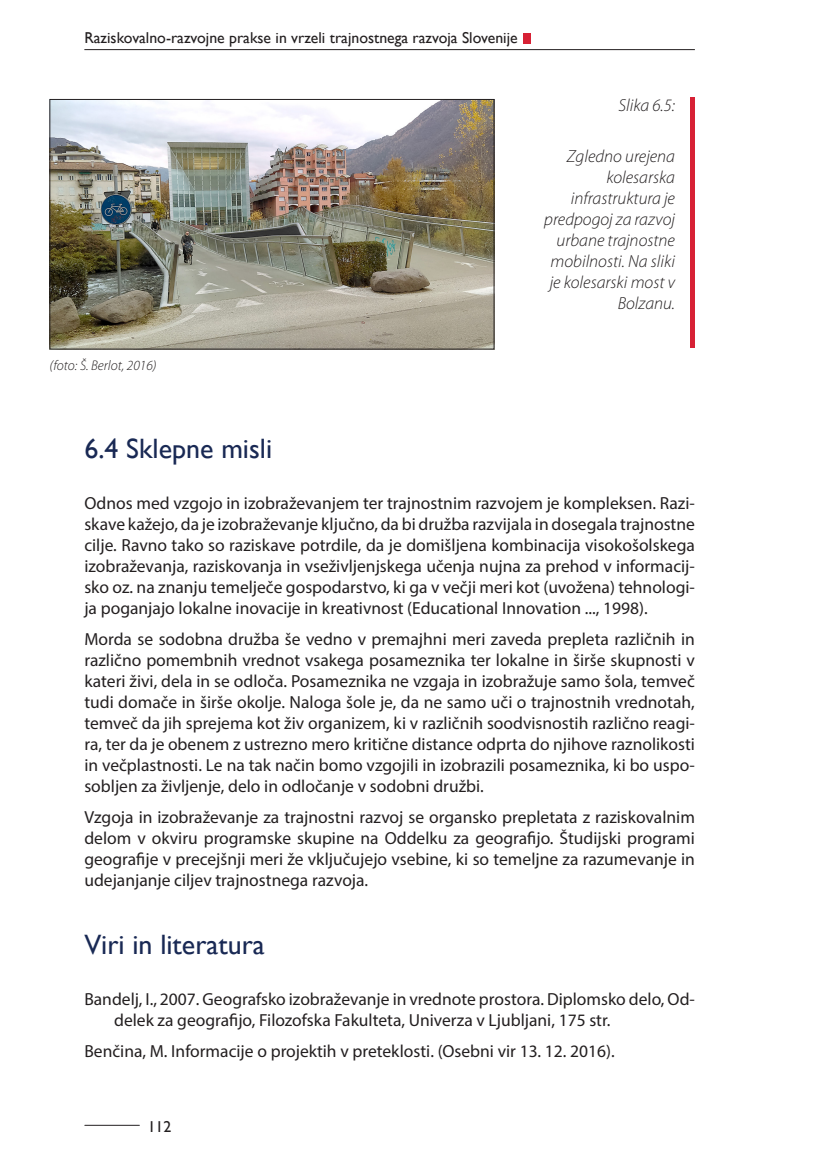
<style>
.page{position:relative;width:819px;height:1166px;background:#fff}
.page>*{position:absolute;margin:0;border:0;box-sizing:border-box;transform-origin:0 0}
.Naslov_2{font:28px "Gill Sans";color:#192954}
.t1{font:17.5px/21px "Myriad Pro";color:#231f20;text-align:justify}
.preglednica_slika_NA{font:italic 300 17.5px/21px "Myriad Pro";color:#231f20;text-align:right}
.t2{font:15.75px "Gill Sans";color:#231f20}
.preglednica_italic{font:italic 300 14px "Myriad Pro";color:#231f20}
</style>
<div class="page">
<hr style="left:84px;top:49px;width:610px;height:1px;background:#231f20">
<div style="left:523px;top:33px;width:7px;height:11px;background:#d72135"></div>
<hr style="left:85px;top:1125px;width:54px;height:1px;background:#231f20">
<hr style="left:690px;top:98px;width:4px;height:250px;background:#d72135">
<img style="left:52px;top:101px;width:440px;height:246px">
<div style="left:50px;top:99px;width:444px;height:250px;border:1px solid #231f20"></div>
<p class="t2" style="left:84px;top:28px;width:435px">Raziskovalno-razvojne prakse in vrzeli trajnostnega razvoja Slovenije</p>
<p class="preglednica_italic" style="left:50px;top:356px;width:108px">(foto: Š. Berlot, 2016)</p>
<p class="preglednica_slika_NA" style="left:618px;top:94px;width:58px">Slika 6.5:</p>
<p class="preglednica_slika_NA" style="left:544px;top:145px;width:132px">Zgledno urejena kolesarska infrastruktura je predpogoj za razvoj urbane trajnostne mobilnosti. Na sliki je kolesarski most v<br>Bolzanu.</p>
<p class="Naslov_2" style="left:84px;top:433px;width:189px">6.4 Sklepne misli</p>
<p class="t1" style="left:84px;top:492px;width:612px">Odnos med vzgojo in izobraževanjem ter trajnostnim razvojem je kompleksen. Razi&shy;skave kažejo, da je izobraževanje ključno, da bi družba razvijala in dosegala trajnostne cilje. Ravno tako so raziskave potrdile, da je domišljena kombinacija visokošolskega izobraževanja, raziskovanja in vseživljenjskega učenja nujna za prehod v informacij&shy;sko oz. na znanju temelječe gospodarstvo, ki ga v večji meri kot (uvožena) tehnologi&shy;ja poganjajo lokalne inovacije in kreativnost (Educational Innovation ..., 1998).</p>
<p class="t1" style="left:84px;top:628px;width:612px">Morda se sodobna družba še vedno v premajhni meri zaveda prepleta različnih in različno pomembnih vrednot vsakega posameznika ter lokalne in širše skupnosti v kateri živi, dela in se odloča. Posameznika ne vzgaja in izobražuje samo šola, temveč tudi domače in širše okolje. Naloga šole je, da ne samo uči o trajnostnih vrednotah, temveč da jih sprejema kot živ organizem, ki v različnih soodvisnostih različno reagi&shy;ra, ter da je obenem z ustrezno mero kritične distance odprta do njihove raznolikosti in večplastnosti. Le na tak način bomo vzgojili in izobrazili posameznika, ki bo uspo&shy;sobljen za življenje, delo in odločanje v sodobni družbi.</p>
<p class="t1" style="left:84px;top:806px;width:612px">Vzgoja in izobraževanje za trajnostni razvoj se organsko prepletata z raziskovalnim delom v okviru programske skupine na Oddelku za geografijo. Študijski programi geografije v precejšnji meri že vključujejo vsebine, ki so temeljne za razumevanje in udejanjanje ciljev trajnostnega razvoja.</p>
<p class="Naslov_2" style="left:84px;top:928px;width:182px">Viri in literatura</p>
<p class="t1" style="left:114px;top:988px;width:582px;text-indent:-30px">Bandelj, I., 2007. Geografsko izobraževanje in vrednote prostora. Diplomsko delo, Od&shy;delek za geografijo, Filozofska Fakulteta, Univerza v Ljubljani, 175 str.</p>
<p class="t1" style="left:84px;top:1040px;width:532px">Benčina, M. Informacije o projektih v preteklosti. (Osebni vir 13. 12. 2016).</p>
<p class="t2" style="left:148px;top:1118px;width:25px">112</p>
</div>
